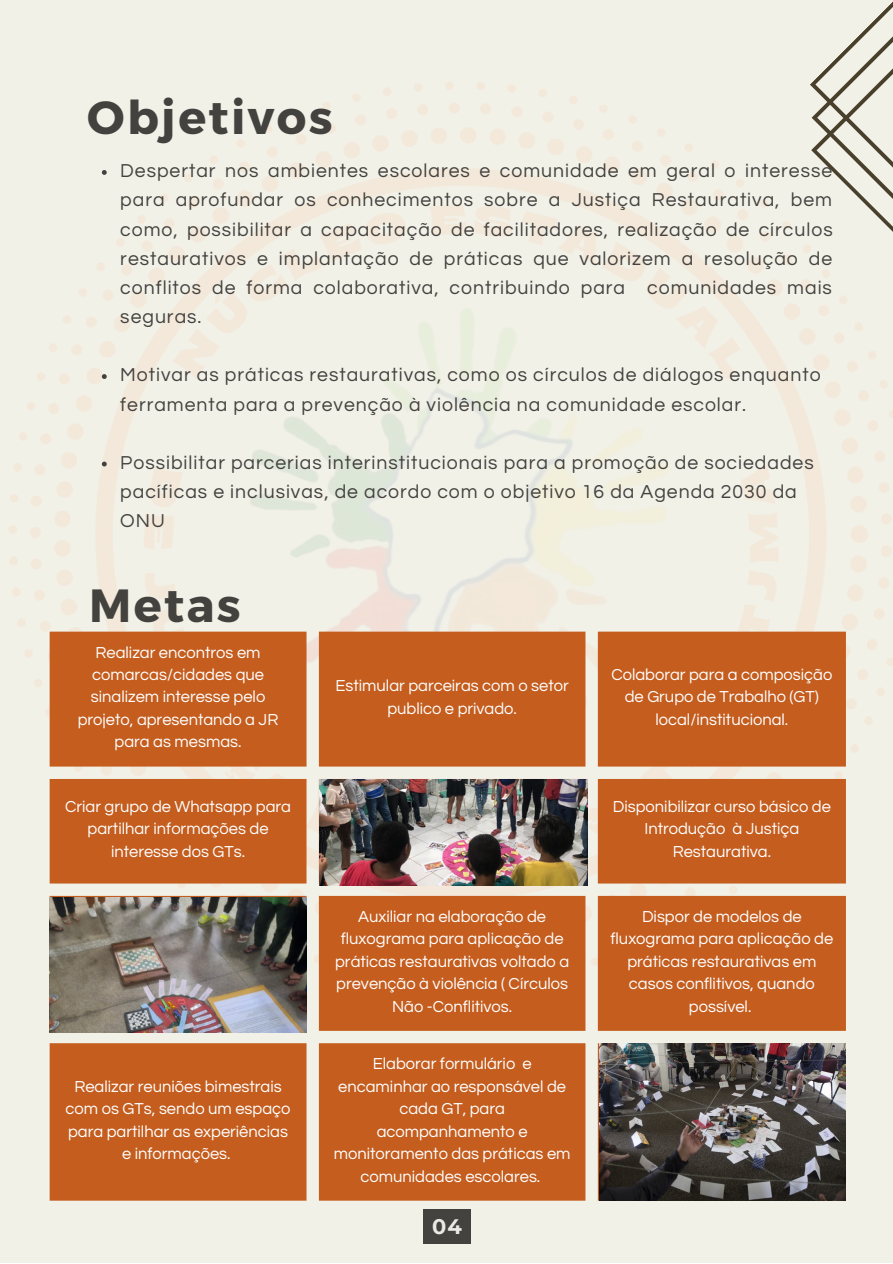
<style>
.page{position:relative;width:893px;height:1264px;background:#fff}
.page>*{position:absolute;margin:0;border:0;box-sizing:border-box;transform-origin:0 0}
.t1{font:700 46.5px "Montserrat";letter-spacing:.05em;color:#44423e}
.t2{font:700 21px "Montserrat";color:#ebe9e7}
.t3{font:19.5px/29.1px "Questrial";letter-spacing:.05em;color:#44423e}
.t4{font:16.5px/22.5px "Questrial";color:#fff;text-align:center}
</style>
<div class="page">
<div style="left:0;top:0;width:892px;height:1262px;background:#f2f1e8"></div>
<img style="left:9px;top:82px;width:883px;height:1058px">
<svg style="left:50px;top:631px;width:795px;height:569px;background:#c96e36"></svg>
<svg style="left:809px;top:3px;width:83px;height:320px"></svg>
<img style="left:319px;top:779px;width:268px;height:106px">
<img style="left:50px;top:897px;width:256px;height:135px">
<img style="left:599px;top:1043px;width:246px;height:157px">
<svg style="left:102px;top:170px;width:5px;height:5px"></svg>
<svg style="left:102px;top:374px;width:5px;height:5px"></svg>
<svg style="left:102px;top:461px;width:5px;height:5px"></svg>
<div style="left:423px;top:1209px;width:47px;height:34px;background:#44423e"></div>
<p class="t1" style="left:87px;top:87px;width:247px">Objetivos</p>
<p class="t3" style="left:120px;top:157px;width:713px;text-align:justify">Despertar nos ambientes escolares e comunidade em geral o interesse para aprofundar os conhecimentos sobre a Justiça Restaurativa, bem como, possibilitar a capacitação de facilitadores, realização de círculos restaurativos e implantação de práticas que valorizem a resolução de conflitos de forma colaborativa, contribuindo para comunidades mais seguras.</p>
<p class="t3" style="left:120px;top:361px;width:701px">Motivar as práticas restaurativas, como os círculos de diálogos enquanto ferramenta para a prevenção à violência na comunidade escolar.</p>
<p class="t3" style="left:120px;top:448px;width:694px">Possibilitar parcerias interinstitucionais para a promoção de sociedades pacíficas e inclusivas, de acordo com o objetivo 16 da Agenda 2030 da<br>ONU</p>
<p class="t1" style="left:89px;top:574px;width:153px">Metas</p>
<p class="t4" style="left:78px;top:641px;width:202px">Realizar encontros em comarcas/cidades que sinalizem interesse pelo projeto, apresentando a JR para as mesmas.</p>
<p class="t4" style="left:335px;top:675px;width:235px">Estimular parceiras com o setor publico e privado.</p>
<p class="t4" style="left:611px;top:663px;width:222px">Colaborar para a composição de Grupo de Trabalho (GT) local/institucional.</p>
<p class="t4" style="left:65px;top:795px;width:227px">Criar grupo de Whatsapp para partilhar informações de interesse dos GTs.</p>
<p class="t4" style="left:612px;top:795px;width:219px">Disponibilizar curso básico de<br>Introdução à Justiça<br>Restaurativa.</p>
<p class="t4" style="left:66px;top:1075px;width:226px">Realizar reuniões bimestrais com os GTs, sendo um espaço para partilhar as experiências e informações.</p>
<p class="t4" style="left:335px;top:905px;width:235px">Auxiliar na elaboração de fluxograma para aplicação de práticas restaurativas voltado a prevenção à violência ( Círculos<br>Não -Conflitivos.</p>
<p class="t4" style="left:610px;top:905px;width:224px">Dispor de modelos de fluxograma para aplicação de práticas restaurativas em casos conflitivos, quando possível.</p>
<p class="t4" style="left:334px;top:1052px;width:238px">Elaborar formulário e encaminhar ao responsável de cada GT, para acompanhamento e monitoramento das práticas em comunidades escolares.</p>
<p class="t2" style="left:432px;top:1213px;width:31px">04</p>
</div>
